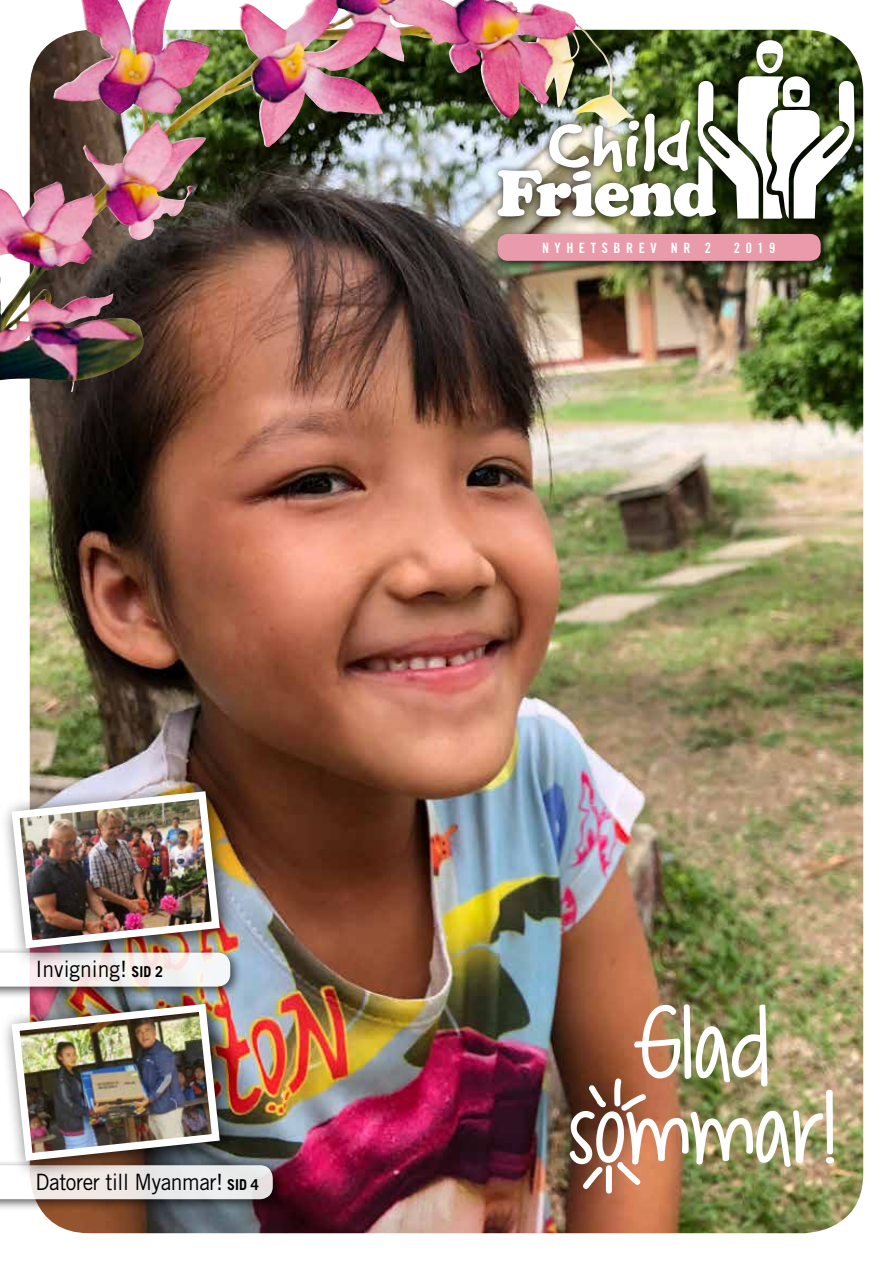
<style>
.page{position:relative;width:893px;height:1263px;background:#fff}
.page>*{position:absolute;margin:0;border:0;box-sizing:border-box;transform-origin:0 0}
.t1{font:73.5px/84.4px "KG Dropsof Jupiter";letter-spacing:-.02em;color:#fff;text-align:center}
.t2{font:22.5px "Trade Gothic";letter-spacing:-.02em;color:#000;scale:.94 1}
.t3{font:22.5px "Trade Gothic";color:#000;scale:.94 1}
.t4{font:14.25px "Trade Gothic Bold Cond Twenty";letter-spacing:.4em;color:#fff}
.s1{font-weight:700;font-size:15px}
</style>
<div class="page">
<img style="left:30px;top:30px;width:833px;height:1203px">
<div style="left:0;top:947px;width:243px;height:52px;background:#000;opacity:.75"></div>
<div style="left:0;top:779px;width:239px;height:188px;background:#000;opacity:.75"></div>
<img style="left:0;top:787px;width:230px;height:199px">
<img style="left:0;top:0;width:486px;height:391px">
<div style="left:490px;top:32px;width:372px;height:195px;background:#000;opacity:.75"></div>
<img style="left:497px;top:40px;width:357px;height:179px">
<div style="left:492px;top:229px;width:340px;height:43px;background:#000;opacity:.75"></div>
<div style="left:497px;top:234px;width:324px;height:27px;background:#e99aab;border-radius:11px"></div>
<div style="left:0;top:1159px;width:285px;height:52px;background:#000;opacity:.75"></div>
<div style="left:0;top:992px;width:239px;height:188px;background:#000;opacity:.75"></div>
<img style="left:0;top:1000px;width:273px;height:199px">
<svg style="left:584px;top:1074px;width:67px;height:41px;background:#97654e"></svg>
<svg style="left:577px;top:1161px;width:31px;height:33px"></svg>
<div style="left:606px;top:1168px;width:6px;height:23px;background:#fff"></div>
<svg style="left:616px;top:1158px;width:30px;height:32px"></svg>
<p class="t3" style="left:36px;top:956px;width:137px">Invigning! <span class="s1">SID 2</span></p>
<p class="t2" style="left:36px;top:1168px;width:239px">Datorer till Myanmar! <span class="s1">SID 4</span></p>
<p class="t4" style="left:542px;top:239px;width:170px">NYHETSBREV NR 2</p>
<p class="t4" style="left:734px;top:239px;width:43px">2019</p>
<h1 class="t1" style="left:568px;top:1005px;width:269px">Glad sommar!</h1>
</div>
